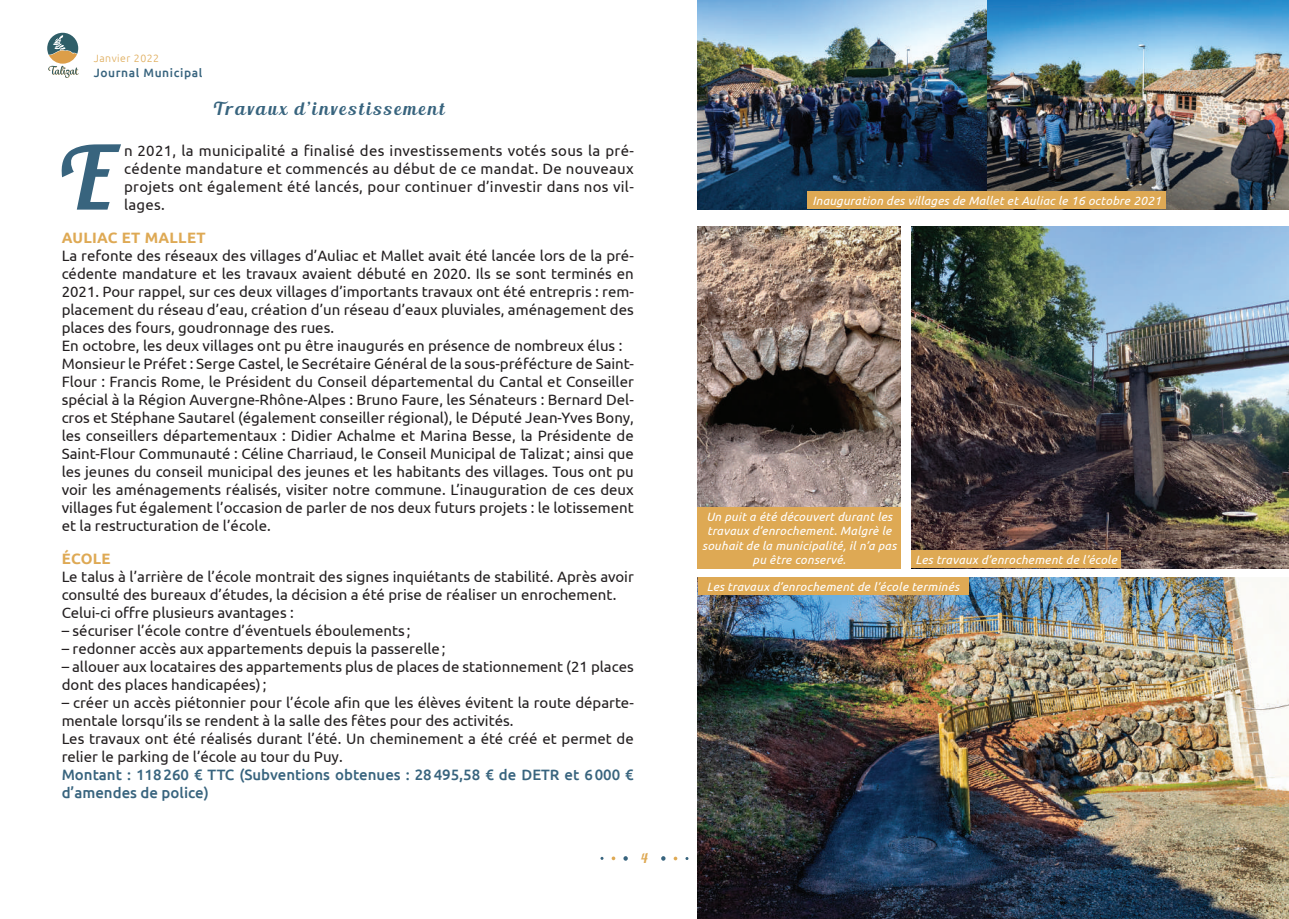
<style>
.page{position:relative;width:1289px;height:919px;background:#fff}
.page>*{position:absolute;margin:0;border:0;box-sizing:border-box;transform-origin:0 0}
.t1{font:86.85px "Blenda Script";color:#38647e}
.t2{font:18px "Blenda Script";letter-spacing:.12em;color:#38647e}
.t3{font:15px/18px "Ubuntu";color:#231f20}
.t4{font:500 15px/18px "Ubuntu";color:#38647e}
.t5{font:700 15px "Ubuntu";letter-spacing:.02em;color:#dea954}
.t6{font:13.5px "Blenda Script";color:#dea954}
.t7{font:italic 12px/14.4px "Ubuntu";letter-spacing:.02em;color:#fff;text-align:center}
.t8{font:500 12px "Ubuntu";letter-spacing:.05em;color:#38647e}
.t9{font:300 10.5px "Ubuntu";letter-spacing:.05em;color:#dea954}
</style>
<div class="page">
<svg style="left:623px;top:856px;width:5px;height:4px"></svg>
<svg style="left:661px;top:856px;width:4px;height:4px"></svg>
<svg style="left:611px;top:856px;width:4px;height:4px"></svg>
<svg style="left:673px;top:856px;width:4px;height:4px"></svg>
<svg style="left:47px;top:33px;width:32px;height:45px"></svg>
<img style="left:911px;top:226px;width:377px;height:342px">
<img style="left:698px;top:0;width:590px;height:209px">
<div style="left:807px;top:191px;width:358px;height:18px;background:#dea954"></div>
<img style="left:697px;top:577px;width:591px;height:341px">
<img style="left:698px;top:226px;width:202px;height:281px">
<div style="left:697px;top:507px;width:203px;height:61px;background:#dea954"></div>
<div style="left:911px;top:550px;width:210px;height:18px;background:#dea954"></div>
<div style="left:697px;top:577px;width:271px;height:18px;background:#dea954"></div>
<p class="t9" style="left:94px;top:52px;width:67px">Janvier 2022</p>
<p class="t8" style="left:94px;top:65px;width:110px">Journal Municipal</p>
<p class="t2" style="left:213px;top:97px;width:232px">Travaux d’investissement</p>
<h1 class="t1" style="left:57px;top:123px;width:58px">E</h1>
<p class="t3" style="left:124px;top:141px;width:511px;text-align:justify">n 2021, la municipalité a finalisé des investissements votés sous la pré&shy;cédente mandature et commencés au début de ce mandat. De nouveaux projets ont également été lancés, pour continuer d’investir dans nos vil&shy;lages.</p>
<p class="t5" style="left:62px;top:228px;width:145px">AULIAC ET MALLET</p>
<p class="t3" style="left:62px;top:246px;width:573px">La refonte des réseaux des villages d’Auliac et Mallet avait été lancée lors de la pré&shy;cédente mandature et les travaux avaient débuté en 2020. Ils se sont terminés en 2021. Pour rappel, sur ces deux villages d’importants travaux ont été entrepris : rem&shy;placement du réseau d’eau, création d’un réseau d’eaux pluviales, aménagement des places des fours, goudronnage des rues.<br>En octobre, les deux villages ont pu être inaugurés en présence de nombreux élus :<br>Monsieur le Préfet : Serge Castel, le Secrétaire Général de la sous-préfécture de Saint-Flour : Francis Rome, le Président du Conseil départemental du Cantal et Conseiller spécial à la Région Auvergne-Rhône-Alpes : Bruno Faure, les Sénateurs : Bernard Del&shy;cros et Stéphane Sautarel (également conseiller régional), le Député Jean-Yves Bony, les conseillers départementaux : Didier Achalme et Marina Besse, la Présidente de Saint-Flour Communauté : Céline Charriaud, le Conseil Municipal de Talizat ; ainsi que les jeunes du conseil municipal des jeunes et les habitants des villages. Tous ont pu voir les aménagements réalisés, visiter notre commune. L’inauguration de ces deux villages fut également l’occasion de parler de nos deux futurs projets : le lotissement et la restructuration de l’école.</p>
<p class="t5" style="left:62px;top:549px;width:51px">ÉCOLE</p>
<p class="t3" style="left:62px;top:567px;width:573px">Le talus à l’arrière de l’école montrait des signes inquiétants de stabilité. Après avoir consulté des bureaux d’études, la décision a été prise de réaliser un enrochement.<br>Celui-ci offre plusieurs avantages :</p>
<p class="t3" style="left:62px;top:621px;width:350px">– sécuriser l’école contre d’éventuels éboulements ;</p>
<p class="t3" style="left:62px;top:639px;width:385px">– redonner accès aux appartements depuis la passerelle;</p>
<p class="t3" style="left:62px;top:657px;width:573px">– allouer aux locataires des appartements plus de places de stationnement (21 places dont des places handicapées);</p>
<p class="t3" style="left:62px;top:693px;width:573px">– créer un accès piétonnier pour l’école afin que les élèves évitent la route départe&shy;mentale lorsqu’ils se rendent à la salle des fêtes pour des activités.<br>Les travaux ont été réalisés durant l’été. Un cheminement a été créé et permet de relier le parking de l’école au tour du Puy.</p>
<p class="t4" style="left:62px;top:765px;width:573px">Montant : 118260 € TTC (Subventions obtenues : 28495,58 € de DETR et 6000 € d’amendes de police)</p>
<p class="t6" style="left:640px;top:849px;width:9px">4</p>
<p class="t7" style="left:812px;top:193px;width:350px">Inauguration des villages de Mallet et Auliac le 16 octobre 2021</p>
<p class="t7" style="left:702px;top:509px;width:196px">Un puit a été découvert durant les travaux d’enrochement. Malgrè le souhait de la municipalité, il n’a pas pu être conservé.</p>
<p class="t7" style="left:915px;top:552px;width:203px">Les travaux d’enrochement de l’école</p>
<p class="t7" style="left:706px;top:579px;width:254px">Les travaux d’enrochement de l’école terminés</p>
</div>
